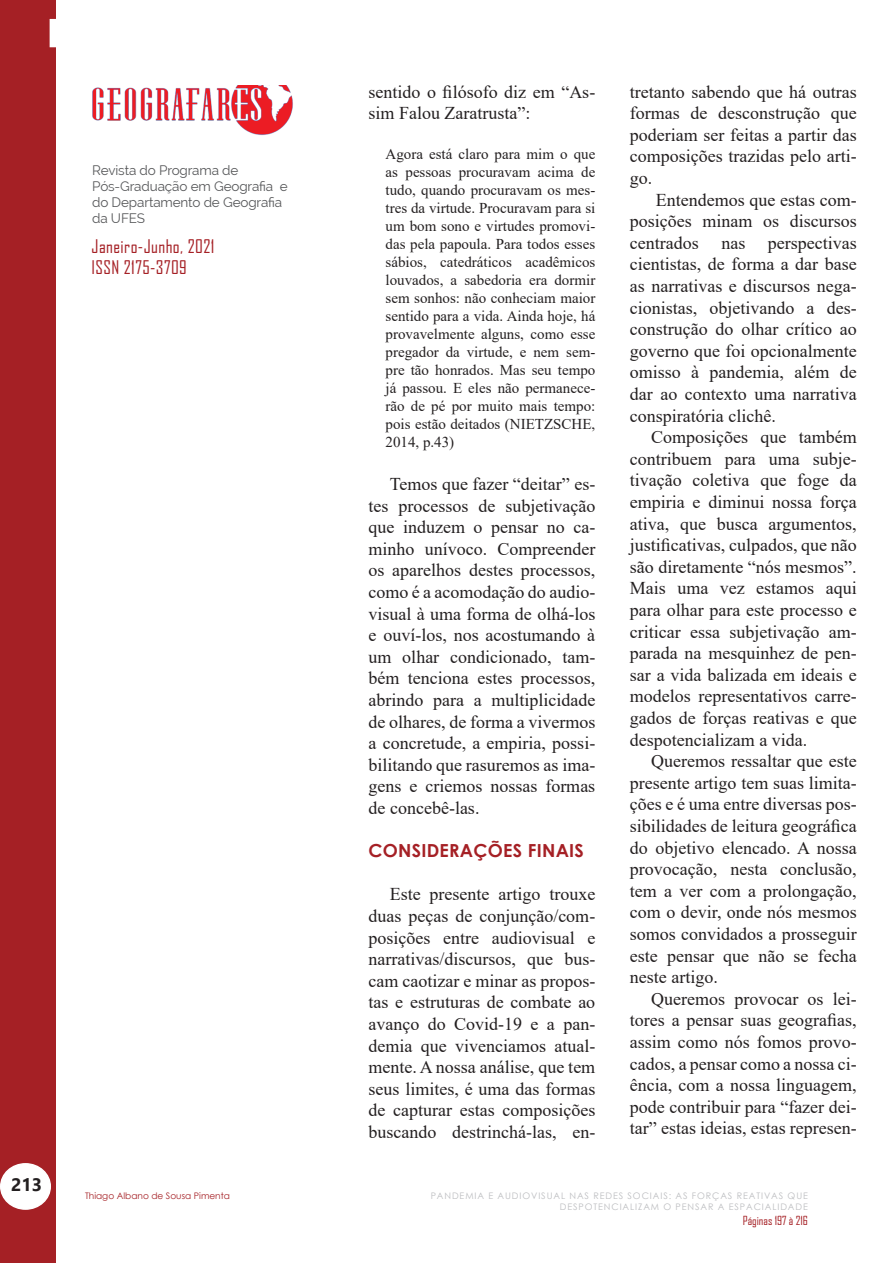
<style>
.page{position:relative;width:893px;height:1263px;background:#fff}
.page>*{position:absolute;margin:0;border:0;box-sizing:border-box;transform-origin:0 0}
.Corpo_do_Texto_Ofici{font:18px/21.6px "Times New Roman";color:#231f20;text-align:justify}
.t1{font:18px/21.6px "Agency FB";letter-spacing:.025em;color:#a52025}
.TÍTULO_CENTURY{font:700 18px "Century Gothic";letter-spacing:.015em;color:#a52025}
.t2{font:700 18px "Segoe UI";color:#231f20}
.Corpo_do_Texto_Ofici-2{font:15px/18px "Times New Roman";color:#231f20;text-align:justify}
.t3{font:13.5px/16.2px "Raleway";letter-spacing:-.01em;color:#57585a}
.t4{font:12px "Agency FB";color:#a52025}
.t5{font:9px/10.8px "Century Gothic";letter-spacing:.1em;color:#bcbdc0;text-align:right}
.t6{font:9px "Century Gothic";color:#a52025}
</style>
<div class="page">
<div style="left:0;top:0;width:55px;height:1263px;background:#a52025"></div>
<div style="left:1px;top:1164px;width:49px;height:45px;background:#fff;border-radius:50%"></div>
<div style="left:0;top:1163px;width:51px;height:47px;border:2px solid #fff;border-radius:50%"></div>
<img style="left:92px;top:85px;width:201px;height:50px">
<hr style="left:0;top:0;width:1px;height:1263px;background:#a52025">
<div style="left:50px;top:19px;width:327px;height:28px;background:#fff"></div>
<p class="t3" style="left:92px;top:162px;width:197px">Revista do Programa de<br>Pós-Graduação em Geografia e do Departamento de Geografia da UFES</p>
<p class="t1" style="left:92px;top:235px;width:124px">Janeiro-Junho, 2021<br>ISSN 2175-3709</p>
<p class="t2" style="left:11px;top:1168px;width:33px">213</p>
<p class="t6" style="left:85px;top:1190px;width:146px">Thiago Albano de Sousa Pimenta</p>
<p class="Corpo_do_Texto_Ofici" style="left:369px;top:80px;width:228px">sentido o filósofo diz em “As&shy;sim Falou Zaratrusta”:</p>
<p class="Corpo_do_Texto_Ofici-2" style="left:386px;top:144px;width:211px">Agora está claro para mim o que as pessoas procuravam acima de tudo, quando procuravam os mes&shy;tres da virtude. Procuravam para si um bom sono e virtudes promovi&shy;das pela papoula. Para todos esses sábios, catedráticos acadêmicos louvados, a sabedoria era dormir sem sonhos: não conheciam maior sentido para a vida. Ainda hoje, há provavelmente alguns, como esse pregador da virtude, e nem sem&shy;pre tão honrados. Mas seu tempo já passou. E eles não permanece&shy;rão de pé por muito mais tempo: pois estão deitados (NIETZSCHE, 2014, p.43)</p>
<p class="Corpo_do_Texto_Ofici" style="left:369px;top:473px;width:228px;text-indent:21px">Temos que fazer “deitar” es&shy;tes processos de subjetivação que induzem o pensar no ca&shy;minho unívoco. Compreender os aparelhos destes processos, como é a acomodação do audio&shy;visual à uma forma de olhá-los e ouví-los, nos acostumando à um olhar condicionado, tam&shy;bém tenciona estes processos, abrindo para a multiplicidade de olhares, de forma a vivermos a concretude, a empiria, possi&shy;bilitando que rasuremos as ima&shy;gens e criemos nossas formas de concebê-las.</p>
<p class="TÍTULO_CENTURY" style="left:369px;top:837px;width:217px">CONSIDERAÇÕES FINAIS</p>
<p class="Corpo_do_Texto_Ofici" style="left:369px;top:883px;width:228px;text-indent:21px">Este presente artigo trouxe duas peças de conjunção/com&shy;posições entre audiovisual e narrativas/discursos, que bus&shy;cam caotizar e minar as propos&shy;tas e estruturas de combate ao avanço do Covid-19 e a pan&shy;demia que vivenciamos atual&shy;mente. A nossa análise, que tem seus limites, é uma das formas de capturar estas composições buscando destrinchá-las, en-</p>
<p class="Corpo_do_Texto_Ofici" style="left:630px;top:80px;width:228px">tretanto sabendo que há outras formas de desconstrução que poderiam ser feitas a partir das composições trazidas pelo arti&shy;go.</p>
<p class="Corpo_do_Texto_Ofici" style="left:630px;top:188px;width:228px;text-indent:26px">Entendemos que estas com&shy;posições minam os discursos centrados nas perspectivas cientistas, de forma a dar base as narrativas e discursos nega&shy;cionistas, objetivando a des&shy;construção do olhar crítico ao governo que foi opcionalmente omisso à pandemia, além de dar ao contexto uma narrativa conspiratória clichê.</p>
<p class="Corpo_do_Texto_Ofici" style="left:630px;top:426px;width:228px;text-indent:21px">Composições que também contribuem para uma subje&shy;tivação coletiva que foge da empiria e diminui nossa força ativa, que busca argumentos, justificativas, culpados, que não são diretamente “nós mesmos”.<br>Mais uma vez estamos aqui para olhar para este processo e criticar essa subjetivação am&shy;parada na mesquinhez de pen&shy;sar a vida balizada em ideais e modelos representativos carre&shy;gados de forças reativas e que despotencializam a vida.</p>
<p class="Corpo_do_Texto_Ofici" style="left:630px;top:750px;width:228px;text-indent:21px">Queremos ressaltar que este presente artigo tem suas limita&shy;ções e é uma entre diversas pos&shy;sibilidades de leitura geográfica do objetivo elencado. A nossa provocação, nesta conclusão, tem a ver com a prolongação, com o devir, onde nós mesmos somos convidados a prosseguir este pensar que não se fecha neste artigo.</p>
<p class="Corpo_do_Texto_Ofici" style="left:630px;top:987px;width:228px;text-indent:21px">Queremos provocar os lei&shy;tores a pensar suas geografias, assim como nós fomos provo&shy;cados, a pensar como a nossa ci&shy;ência, com a nossa linguagem, pode contribuir para “fazer dei&shy;tar” estas ideias, estas represen-</p>
<p class="t5" style="left:431px;top:1190px;width:379px">PANDEMIA E AUDIOVISUAL NAS REDES SOCIAIS: AS FORÇAS REATIVAS QUE<br>DESPOTENCIALIZAM O PENSAR A ESPACIALIDADE</p>
<p class="t4" style="left:743px;top:1213px;width:67px">Páginas 197 à 216</p>
</div>
